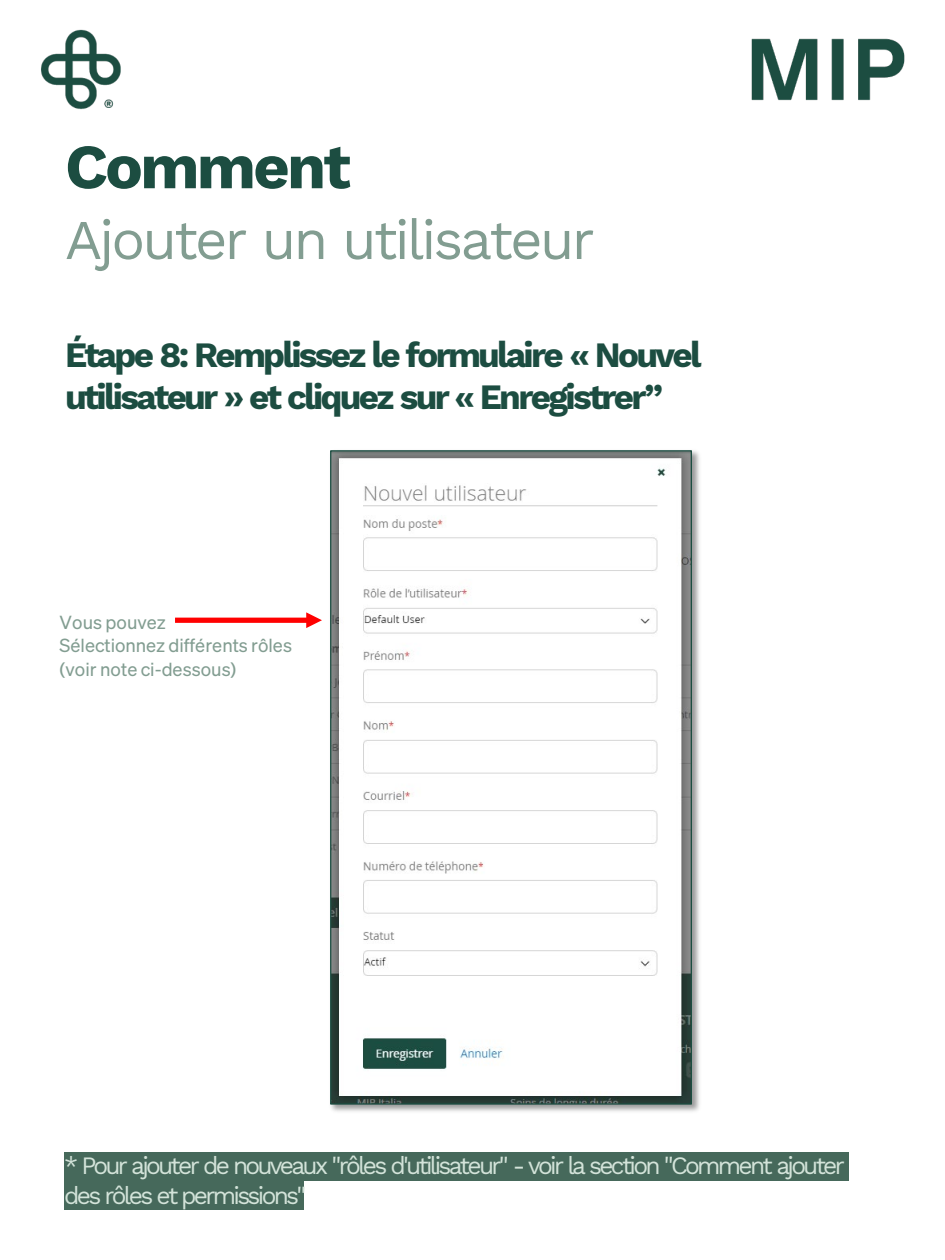
<style>
.page{position:relative;width:945px;height:1260px;background:#fff}
.page>*{position:absolute;margin:0;border:0;box-sizing:border-box;transform-origin:0 0}
.t1{font:700 63px "Work Sans";letter-spacing:-.045em;color:#1c4d41}
.t2{font:56px "Work Sans";letter-spacing:-.05em;color:#829d91}
.t3{font:700 35px/42px "Work Sans";letter-spacing:-.075em;color:#1c4d41}
.t4{font:24.5px/29.4px "Work Sans";letter-spacing:-.11em;color:#d3e3d9}
.t5{font:18.55px "Sohne Buch";letter-spacing:.005em;color:#829d91}
</style>
<div class="page">
<img style="left:41px;top:29px;width:80px;height:81px">
<img style="left:751px;top:38px;width:154px;height:63px">
<div style="left:64px;top:1152px;width:449px;height:29px;background:#46695b"></div>
<div style="left:513px;top:1152px;width:10px;height:29px;background:#46695b"></div>
<div style="left:523px;top:1152px;width:5px;height:29px;background:#46695b"></div>
<div style="left:528px;top:1152px;width:320px;height:29px;background:#46695b"></div>
<div style="left:64px;top:1181px;width:240px;height:29px;background:#46695b"></div>
<div style="left:175px;top:618px;width:134px;height:5px;background:#f00"></div>
<svg style="left:306px;top:612px;width:16px;height:16px"></svg>
<img style="left:331px;top:451px;width:369px;height:661px">
<img style="left:332px;top:452px;width:358px;height:651px">
<p class="t1" style="left:65px;top:119px;width:287px">Comment</p>
<p class="t2" style="left:65px;top:197px;width:531px">Ajouter un utilisateur</p>
<p class="t3" style="left:65px;top:333px;width:638px">Étape 8: Remplissez le formulaire « Nouvel utilisateur » et cliquez sur « Enregistrer”</p>
<p class="t5" style="left:60px;top:611px;width:108px">Vous pouvez</p>
<p class="t5" style="left:60px;top:635px;width:234px">Sélectionnez différents rôles</p>
<p class="t5" style="left:60px;top:658px;width:178px">(voir note ci-dessous)</p>
<p class="t4" style="left:64px;top:1150px;width:782px">* Pour ajouter de nouveaux "rôles d'utilisateur" - voir la section "Comment ajouter des rôles et permissions"</p>
</div>
